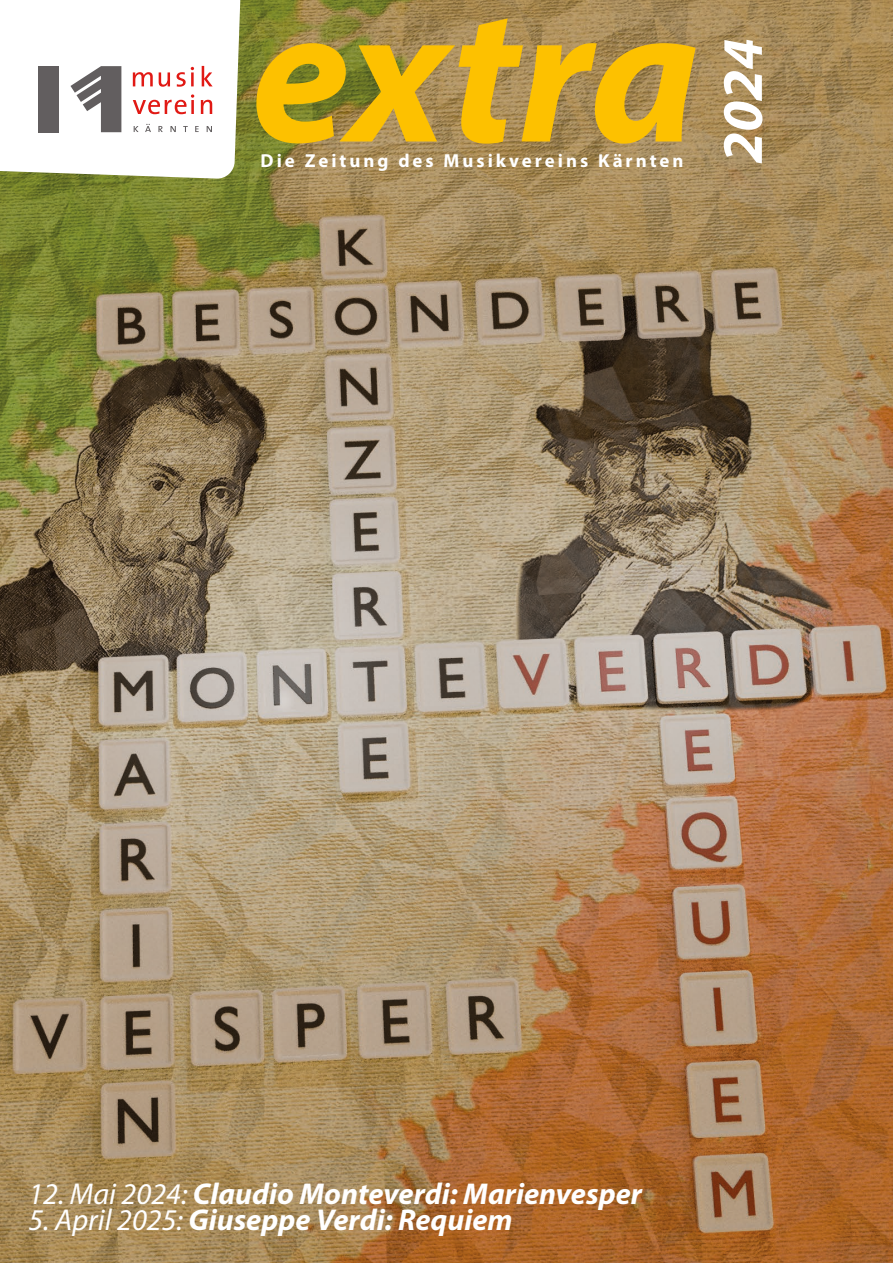
<style>
.page{position:relative;width:893px;height:1263px;background:#fff}
.page>*{position:absolute;margin:0;border:0;box-sizing:border-box;transform-origin:0 0}
.t1{font:italic 700 196.65px "Myriad Pro";color:#fdc100}
.t2{font:italic 700 57.6px "Myriad Pro";color:#fff}
.t3{font:italic 700 30.15px "Myriad Pro";color:#fff}
.t4{font:700 18.9px "Myriad Pro";letter-spacing:.16em;color:#fff}
.s1{font-weight:400}
</style>
<div class="page">
<img style="left:0;top:0;width:893px;height:1263px">
<svg style="left:0;top:0;width:243px;height:179px"></svg>
<h1 class="t1" style="left:251px;top:-53px;width:449px">extra</h1>
<p class="t4" style="left:260px;top:148px;width:425px">Die Zeitung des Musikvereins Kärnten</p>
<h2 class="t2" style="left:705px;top:163px;width:126px;rotate:-90deg">2024</h2>
<p class="t3" style="left:28px;top:1174px;width:615px"><span class="s1">12. Mai 2024:</span> Claudio Monteverdi: Marienvesper</p>
<p class="t3" style="left:28px;top:1200px;width:486px"><span class="s1">5. April 2025:</span> Giuseppe Verdi: Requiem</p>
</div>
